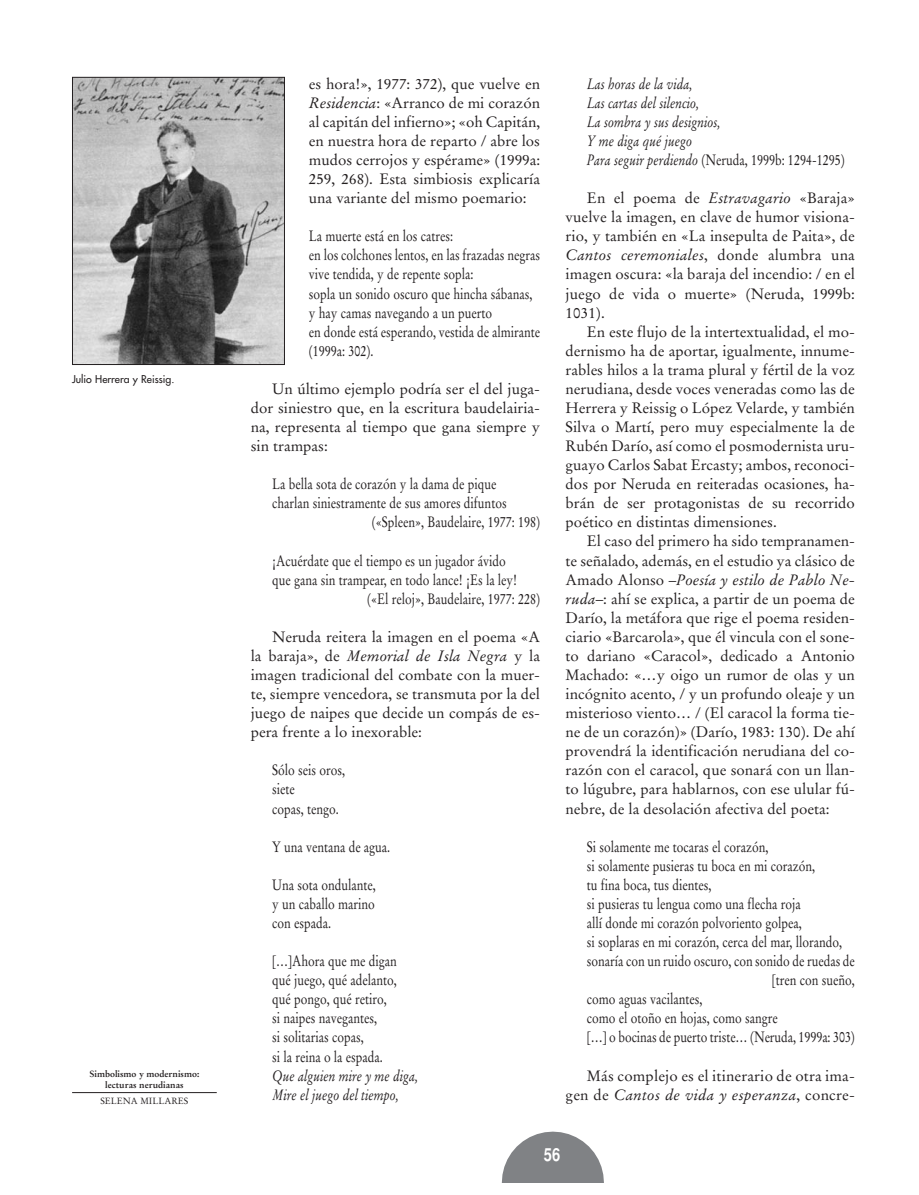
<style>
.page{position:relative;width:919px;height:1195px;background:#fff}
.page>*{position:absolute;margin:0;border:0;box-sizing:border-box;transform-origin:0 0}
.t1{font:700 18px "Helvetica";color:#fff;scale:.82 1}
.t2{font:15px/19px "Stempel Garamond";color:#231f20;text-align:justify}
.t3{font:15px/19px "Stempel Garamond";color:#231f20;scale:.8 1}
.t4{font:italic 15px/19px "Stempel Garamond";color:#231f20;scale:.8 1}
.t5{font:10.5px "Futura";color:#231f20}
.t6{font:700 9px/11.4px "Stempel Garamond";color:#231f20;text-align:center}
.t7{font:9px "Stempel Garamond";color:#231f20}
.s1{font-style:italic}
.s2{font-style:normal}
</style>
<div class="page">
<hr style="left:72px;top:1092px;width:145px;height:1px;background:#231f20">
<svg style="left:502px;top:1131px;width:102px;height:51px"></svg>
<img style="left:74px;top:79px;width:209px;height:284px">
<div style="left:72px;top:77px;width:213px;height:288px;border:1px solid #231f20"></div>
<p class="t5" style="left:72px;top:373px;width:104px">Julio Herrera y Reissig.</p>
<p class="t6" style="left:89px;top:1068px;width:111px">Simbolismo y modernismo: lecturas nerudianas</p>
<p class="t7" style="left:100px;top:1097px;width:89px">SELENA MILLARES</p>
<p class="t2" style="left:309px;top:75px;width:233px">es hora!», 1977: 372), que vuelve en <span class="s1">Residencia</span>: «Arranco de mi corazón al capitán del infierno»; «oh Capitán, en nuestra hora de reparto / abre los mudos cerrojos y espérame» (1999a:<br>259, 268). Esta simbiosis explicaría una variante del mismo poemario:</p>
<p class="t3" style="left:309px;top:228px;width:290px">La muerte está en los catres:<br>en los colchones lentos, en las frazadas negras vive tendida, y de repente sopla:<br>sopla un sonido oscuro que hincha sábanas, y hay camas navegando a un puerto<br>en donde está esperando, vestida de almirante (1999a: 302).</p>
<p class="t2" style="left:251px;top:380px;width:291px;text-indent:21px">Un último ejemplo podría ser el del juga&shy;dor siniestro que, en la escritura baudelairia&shy;na, representa al tiempo que gana siempre y sin trampas:</p>
<p class="t3" style="left:272px;top:476px;width:282px">La bella sota de corazón y la dama de pique</p>
<p class="t3" style="left:272px;top:495px;width:295px">charlan siniestramente de sus amores difuntos</p>
<p class="t3" style="left:372px;top:514px;width:212px">(«Spleen», Baudelaire, 1977: 198)</p>
<p class="t3" style="left:272px;top:552px;width:294px">¡Acuérdate que el tiempo es un jugador ávido</p>
<p class="t3" style="left:272px;top:571px;width:308px">que gana sin trampear, en todo lance! ¡Es la ley!</p>
<p class="t3" style="left:367px;top:590px;width:218px">(«El reloj», Baudelaire, 1977: 228)</p>
<p class="t2" style="left:251px;top:628px;width:291px;text-indent:21px">Neruda reitera la imagen en el poema «A la baraja», de <span class="s1">Memorial de Isla Negra</span> y la imagen tradicional del combate con la muer&shy;te, siempre vencedora, se transmuta por la del juego de naipes que decide un compás de es&shy;pera frente a lo inexorable:</p>
<p class="t3" style="left:272px;top:762px;width:93px">Sólo seis oros, siete<br>copas, tengo.</p>
<p class="t3" style="left:272px;top:838px;width:149px">Y una ventana de agua.</p>
<p class="t3" style="left:272px;top:876px;width:131px;text-align:justify">Una sota ondulante, y un caballo marino con espada.</p>
<p class="t3" style="left:272px;top:953px;width:157px">[…]Ahora que me digan qué juego, qué adelanto, qué pongo, qué retiro, si naipes navegantes,<br>si solitarias copas,<br>si la reina o la espada.</p>
<p class="t4" style="left:272px;top:1067px;width:184px">Que alguien mire y me diga,<br>Mire el juego del tiempo,</p>
<p class="t4" style="left:587px;top:75px;width:324px">Las horas de la vida,<br>Las cartas del silencio,<br>La sombra y sus designios,<br>Y me diga qué juego<br>Para seguir perdiendo <span class="s2">(Neruda, 1999b: 1294-1295)</span></p>
<p class="t2" style="left:565px;top:190px;width:291px;text-indent:21px">En el poema de <span class="s1">Estravagario</span> «Baraja» vuelve la imagen, en clave de humor visiona&shy;rio, y también en «La insepulta de Paita», de <span class="s1">Cantos ceremoniales</span>, donde alumbra una imagen oscura: «la baraja del incendio: / en el juego de vida o muerte» (Neruda, 1999b:<br>1031).</p>
<p class="t2" style="left:565px;top:323px;width:291px;text-indent:21px">En este flujo de la intertextualidad, el mo&shy;dernismo ha de aportar, igualmente, innume&shy;rables hilos a la trama plural y fértil de la voz nerudiana, desde voces veneradas como las de Herrera y Reissig o López Velarde, y también Silva o Martí, pero muy especialmente la de Rubén Darío, así como el posmodernista uru&shy;guayo Carlos Sabat Ercasty; ambos, reconoci&shy;dos por Neruda en reiteradas ocasiones, ha&shy;brán de ser protagonistas de su recorrido poético en distintas dimensiones.</p>
<p class="t2" style="left:565px;top:533px;width:291px;text-indent:21px">El caso del primero ha sido tempranamen&shy;te señalado, además, en el estudio ya clásico de Amado Alonso –<span class="s1">Poesía y estilo de Pablo Ne&shy;ruda</span>–: ahí se explica, a partir de un poema de Darío, la metáfora que rige el poema residen&shy;ciario «Barcarola», que él vincula con el sone&shy;to dariano «Caracol», dedicado a Antonio Machado: «…y oigo un rumor de olas y un incógnito acento, / y un profundo oleaje y un misterioso viento… / (El caracol la forma tie&shy;ne de un corazón)» (Darío, 1983: 130). De ahí provendrá la identificación nerudiana del co&shy;razón con el caracol, que sonará con un llan&shy;to lúgubre, para hablarnos, con ese ulular fú&shy;nebre, de la desolación afectiva del poeta:</p>
<p class="t3" style="left:587px;top:838px;width:228px">Si solamente me tocaras el corazón,</p>
<p class="t3" style="left:587px;top:857px;width:287px">si solamente pusieras tu boca en mi corazón,</p>
<p class="t3" style="left:587px;top:876px;width:157px">tu fina boca, tus dientes,</p>
<p class="t3" style="left:587px;top:895px;width:269px">si pusieras tu lengua como una flecha roja</p>
<p class="t3" style="left:587px;top:914px;width:270px">allí donde mi corazón polvoriento golpea,</p>
<p class="t3" style="left:587px;top:934px;width:320px">si soplaras en mi corazón, cerca del mar, llorando,</p>
<p class="t3" style="left:587px;top:953px;width:336px">sonaría con un ruido oscuro, con sonido de ruedas de</p>
<p class="t3" style="left:772px;top:972px;width:105px">[tren con sueño,</p>
<p class="t3" style="left:587px;top:991px;width:146px">como aguas vacilantes,</p>
<p class="t3" style="left:587px;top:1010px;width:240px">como el otoño en hojas, como sangre</p>
<p class="t3" style="left:587px;top:1029px;width:336px">[…] o bocinas de puerto triste… (Neruda, 1999a: 303)</p>
<p class="t2" style="left:565px;top:1067px;width:291px;text-align:right">Más complejo es el itinerario de otra ima&shy;gen de <span class="s1">Cantos de vida y esperanza</span>, concre-</p>
<p class="t1" style="left:544px;top:1148px;width:22px">56</p>
</div>
